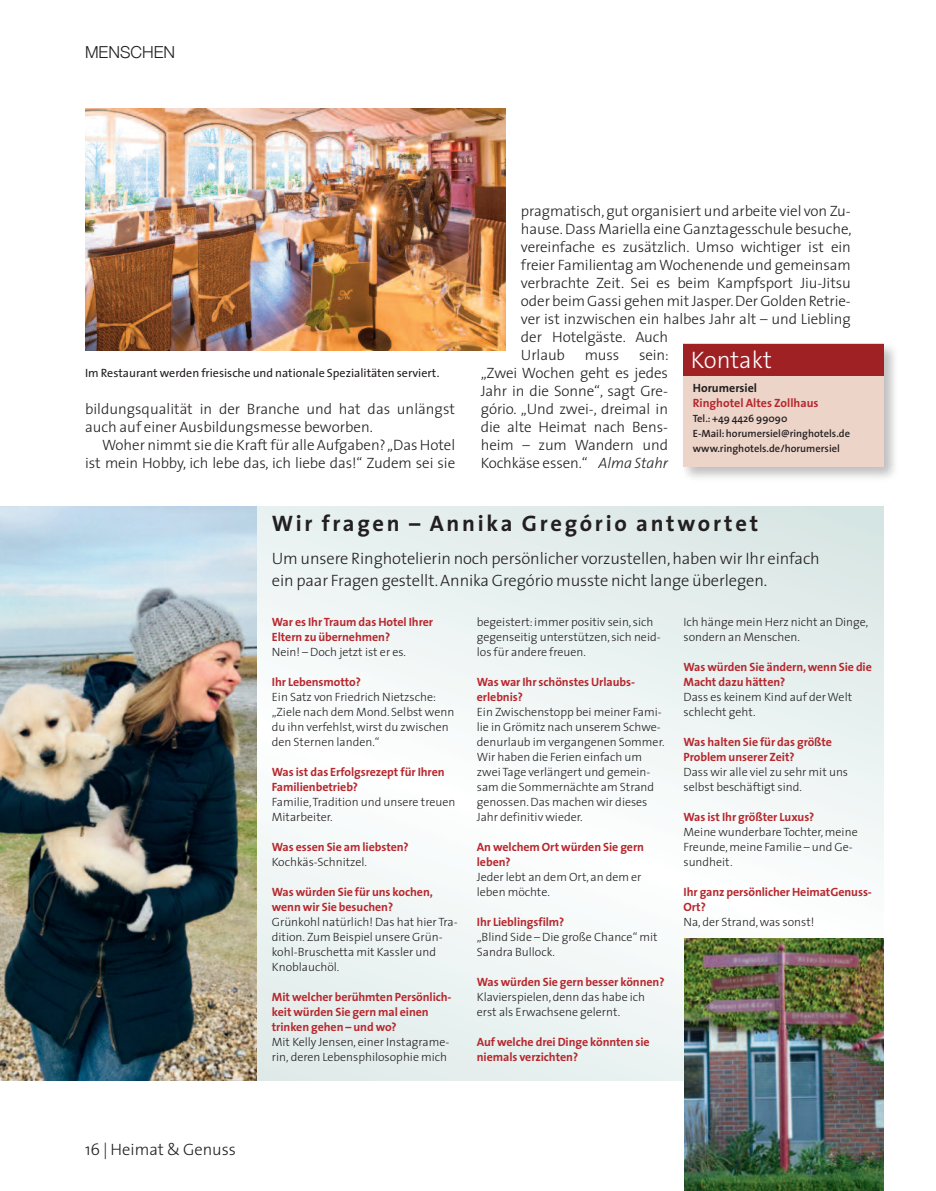
<style>
.page{position:relative;width:936px;height:1191px;background:#fff}
.page>*{position:absolute;margin:0;border:0;box-sizing:border-box;transform-origin:0 0}
.t1{font:300 24px "The Sans";color:#fff}
.t2{font:700 22.5px "The Sans";letter-spacing:.12em;color:#231f20}
.t3{font:300 16.5px/22.5px "The Sans";letter-spacing:-.005em;color:#231f20}
.t4{font:300 16.5px "Helvetica Neue";color:#231f20}
.t5{font:300 15px/18px "The Sans";letter-spacing:-.005em;color:#231f20}
.t6{font:300 12px/15px "The Sans";color:#231f20}
.t7{font:700 12px/15px "The Sans";letter-spacing:-.005em;color:#b7282e}
.t8{font:12px "The Sans";color:#231f20}
.t9{font:700 12px "The Sans";color:#231f20}
.t10{font:600 10.5px/15px "The Sans";color:#231f20}
.s1{font-style:italic}
</style>
<div class="page">
<div style="left:683px;top:344px;width:201px;height:123px;background:#ecd4c9"></div>
<div style="left:683px;top:344px;width:201px;height:31px;background:#9f2124"></div>
<img style="left:85px;top:108px;width:421px;height:243px">
<svg style="left:257px;top:506px;width:626px;height:574px"></svg>
<img style="left:0;top:506px;width:257px;height:574px">
<img style="left:684px;top:938px;width:199px;height:253px">
<h3 class="t4" style="left:85px;top:42px;width:91px">MENSCHEN</h3>
<p class="t8" style="left:85px;top:368px;width:356px">Im Restaurant werden friesische und nationale Spezialitäten serviert.</p>
<p class="t5" style="left:85px;top:401px;width:371px">bildungsqualität in der Branche und hat das unlängst auch auf einer Ausbildungsmesse beworben.</p>
<p class="t5" style="left:85px;top:437px;width:371px;text-align:right">Woher nimmt sie die Kraft für alle Aufgaben?„Das Hotel ist mein Hobby, ich lebe das, ich liebe das!“ Zudem sei sie</p>
<p class="t5" style="left:521px;top:203px;width:332px">pragmatisch,gut organisiert und arbeite viel von Zu&shy;hause. Dass Mariella eine Ganztagesschule besuche, vereinfache es zusätzlich. Umso wichtiger ist ein freier Familientag amWochenende und gemeinsam verbrachte Zeit. Sei es beim Kampfsport Jiu-Jitsu oder beim Gassi gehen mit Jasper.Der Golden Retrie&shy;ver ist inzwischen ein halbes Jahr alt – und Liebling der Hotelgäste. Auch<br>Urlaub</p>
<p class="t5" style="left:480px;top:347px;width:190px;text-align:justify;text-indent:158px">sein: „Zwei Wochen geht es jedes Jahr in die Sonne“, sagt Gre&shy;gório. „Und zwei-, dreimal in die alte Heimat nach Bens&shy;heim – zum Wandern und Kochkäse essen.“ <span class="s1">Alma Stahr</span></p>
<h1 class="t1" style="left:691px;top:350px;width:82px">Kontakt</h1>
<p class="t5" style="left:584px;top:347px;width:36px">muss</p>
<p class="t9" style="left:692px;top:383px;width:66px">Horumersiel</p>
<p class="t7" style="left:692px;top:397px;width:127px">Ringhotel Altes Zollhaus</p>
<p class="t10" style="left:692px;top:412px;width:159px">Tel.:+49 4426 99090<br>E-Mail:horumersiel@ringhotels.de www.ringhotels.de/horumersiel</p>
<h3 class="t3" style="left:85px;top:1139px;width:152px">16 | Heimat &amp; Genuss</h3>
<h2 class="t2" style="left:272px;top:515px;width:487px">Wir fragen – Annika Gregório antwortet</h2>
<h3 class="t3" style="left:272px;top:548px;width:549px">Um unsere Ringhotelierin noch persönlicher vorzustellen,haben wir Ihr einfach ein paar Fragen gestellt.Annika Gregório musste nicht lange überlegen.</h3>
<p class="t7" style="left:272px;top:615px;width:163px">War es Ihr Traum das Hotel Ihrer<br>Eltern zu übernehmen?</p>
<p class="t6" style="left:272px;top:645px;width:136px">Nein! – Doch jetzt ist er es.</p>
<p class="t7" style="left:272px;top:675px;width:91px">Ihr Lebensmotto?</p>
<p class="t6" style="left:272px;top:690px;width:184px">Ein Satz von Friedrich Nietzsche: „Ziele nach dem Mond. Selbst wenn du ihn verfehlst,wirst du zwischen den Sternen landen.“</p>
<p class="t7" style="left:272px;top:765px;width:174px">Was ist das Erfolgsrezept für Ihren<br>Familienbetrieb?</p>
<p class="t6" style="left:272px;top:795px;width:185px">Familie,Tradition und unsere treuen<br>Mitarbeiter.</p>
<p class="t7" style="left:272px;top:840px;width:138px">Was essen Sie am liebsten?</p>
<p class="t6" style="left:272px;top:855px;width:97px">Kochkäs-Schnitzel.</p>
<p class="t7" style="left:272px;top:885px;width:162px">Was würden Sie für uns kochen, wenn wir Sie besuchen?</p>
<p class="t6" style="left:272px;top:915px;width:187px">Grünkohl natürlich! Das hat hier Tra&shy;dition. Zum Beispiel unsere Grün&shy;kohl-Bruschetta mit Kassler und<br>Knoblauchöl.</p>
<p class="t7" style="left:272px;top:990px;width:181px">Mit welcher berühmten Persönlich&shy;keit würden Sie gern mal einen trinken gehen – und wo?</p>
<p class="t6" style="left:272px;top:1035px;width:179px">Mit Kelly Jensen, einer Instagrame&shy;rin, deren Lebensphilosophie mich</p>
<p class="t6" style="left:477px;top:615px;width:185px">begeistert:immer positiv sein, sich gegenseitig unterstützen, sich neid&shy;los für andere freuen.</p>
<p class="t7" style="left:477px;top:675px;width:160px">Was war Ihr schönstes Urlaubs&shy;erlebnis?</p>
<p class="t6" style="left:477px;top:705px;width:189px">Ein Zwischenstopp bei meiner Fami&shy;lie in Grömitz nach unserem Schwe&shy;denurlaub im vergangenen Sommer.<br>Wir haben die Ferien einfach um zwei Tage verlängert und gemein&shy;sam die Sommernächte am Strand genossen.Das machen wir dieses<br>Jahr definitiv wieder.</p>
<p class="t7" style="left:477px;top:840px;width:169px">An welchem Ort würden Sie gern leben?</p>
<p class="t6" style="left:477px;top:870px;width:166px">Jeder lebt an dem Ort,an dem er leben möchte.</p>
<p class="t7" style="left:477px;top:915px;width:89px">Ihr Lieblingsfilm?</p>
<p class="t6" style="left:477px;top:930px;width:182px">„Blind Side – Die große Chance“ mit<br>Sandra Bullock.</p>
<p class="t7" style="left:477px;top:975px;width:189px">Was würden Sie gern besser können?</p>
<p class="t6" style="left:477px;top:990px;width:170px">Klavierspielen,denn das habe ich erst als Erwachsene gelernt.</p>
<p class="t7" style="left:477px;top:1035px;width:174px">Auf welche drei Dinge könnten sie niemals verzichten?</p>
<p class="t6" style="left:683px;top:615px;width:186px">Ich hänge mein Herz nicht an Dinge, sondern an Menschen.</p>
<p class="t7" style="left:683px;top:660px;width:190px">Was würden Sie ändern,wenn Sie die<br>Macht dazu hätten?</p>
<p class="t6" style="left:683px;top:690px;width:170px">Dass es keinem Kind auf derWelt schlecht geht.</p>
<p class="t7" style="left:683px;top:735px;width:150px">Was halten Sie für das größte<br>Problem unserer Zeit?</p>
<p class="t6" style="left:683px;top:765px;width:166px">Dass wir alle viel zu sehr mit uns selbst beschäftigt sind.</p>
<p class="t7" style="left:683px;top:810px;width:132px">Was ist Ihr größter Luxus?</p>
<p class="t6" style="left:683px;top:825px;width:176px">Meine wunderbare Tochter,meine<br>Freunde,meine Familie – und Ge&shy;sundheit.</p>
<p class="t7" style="left:683px;top:885px;width:190px">Ihr ganz persönlicher HeimatGenuss-<br>Ort?</p>
<p class="t6" style="left:683px;top:915px;width:132px">Na,der Strand,was sonst!</p>
</div>
